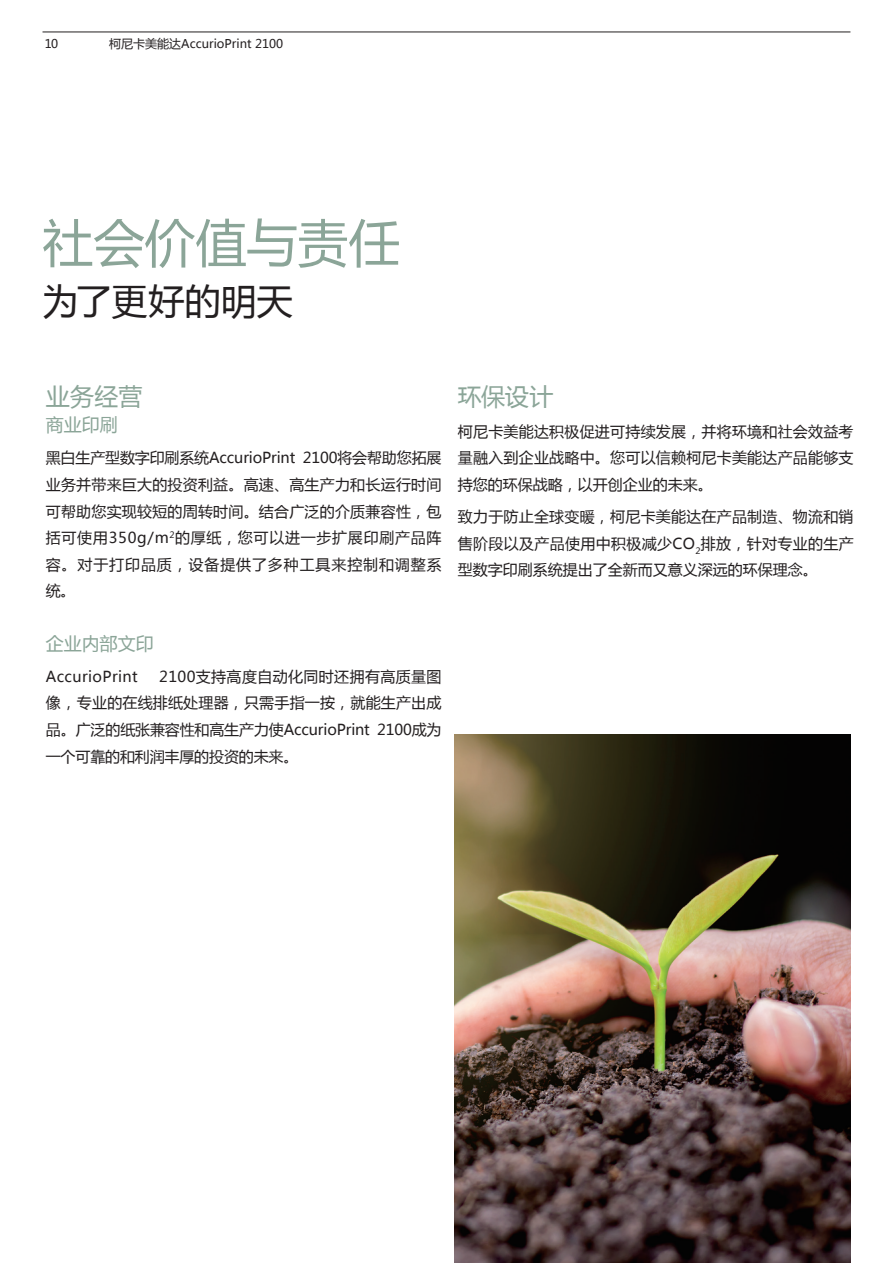
<style>
.page{position:relative;width:893px;height:1263px;background:#fff}
.page>*{position:absolute;margin:0;border:0;box-sizing:border-box;transform-origin:0 0}
.t1{font:51px "Microsoft Ya Hei";color:#8ba598}
.t2{font:36px "Microsoft Ya Hei";color:#231f20}
.t3{font:24px "Microsoft Ya Hei";letter-spacing:.005em;color:#8ba598}
.t4{font:18px "Microsoft Ya Hei";color:#8ba598}
.t5{font:15px/26.7px "Microsoft Ya Hei";letter-spacing:.015em;color:#231f20;text-align:justify}
.t6{font:12px "Microsoft Ya Hei";color:#231f20}
</style>
<div class="page">
<img style="left:455px;top:735px;width:395px;height:528px">
<hr style="left:43px;top:32px;width:807px;height:1px;background:#231f20">
<p class="t6" style="left:45px;top:35px;width:15px">10</p>
<p class="t6" style="left:109px;top:35px;width:175px">柯尼卡美能达AccurioPrint 2100</p>
<h1 class="t1" style="left:43px;top:208px;width:359px">社会价值与责任</h1>
<h2 class="t2" style="left:43px;top:277px;width:252px">为了更好的明天</h2>
<h3 class="t3" style="left:46px;top:380px;width:98px">业务经营</h3>
<p class="t4" style="left:46px;top:413px;width:73px">商业印刷</p>
<p class="t5" style="left:46px;top:444px;width:397px">黑白生产型数字印刷系统AccurioPrint 2100将会帮助您拓展业务并带来巨大的投资利益。高速、高生产力和长运行时间可帮助您实现较短的周转时间。结合广泛的介质兼容性，包括可使用350g/m<sup>2</sup>的厚纸，您可以进一步扩展印刷产品阵容。对于打印品质，设备提供了多种工具来控制和调整系统。</p>
<p class="t4" style="left:46px;top:631px;width:110px">企业内部文印</p>
<p class="t5" style="left:46px;top:662px;width:93px">AccurioPrint</p>
<p class="t5" style="left:46px;top:662px;width:397px;text-indent:113px">2100支持高度自动化同时还拥有高质量图像，专业的在线排纸处理器，只需手指一按，就能生产出成品。广泛的纸张兼容性和高生产力使AccurioPrint 2100成为一个可靠的和利润丰厚的投资的未来。</p>
<h3 class="t3" style="left:458px;top:380px;width:97px">环保设计</h3>
<p class="t5" style="left:458px;top:417px;width:397px">柯尼卡美能达积极促进可持续发展，并将环境和社会效益考量融入到企业战略中。您可以信赖柯尼卡美能达产品能够支持您的环保战略，以开创企业的未来。</p>
<p class="t5" style="left:458px;top:503px;width:397px">致力于防止全球变暖，柯尼卡美能达在产品制造、物流和销售阶段以及产品使用中积极减少CO<sub>2</sub>排放，针对专业的生产型数字印刷系统提出了全新而又意义深远的环保理念。</p>
</div>
